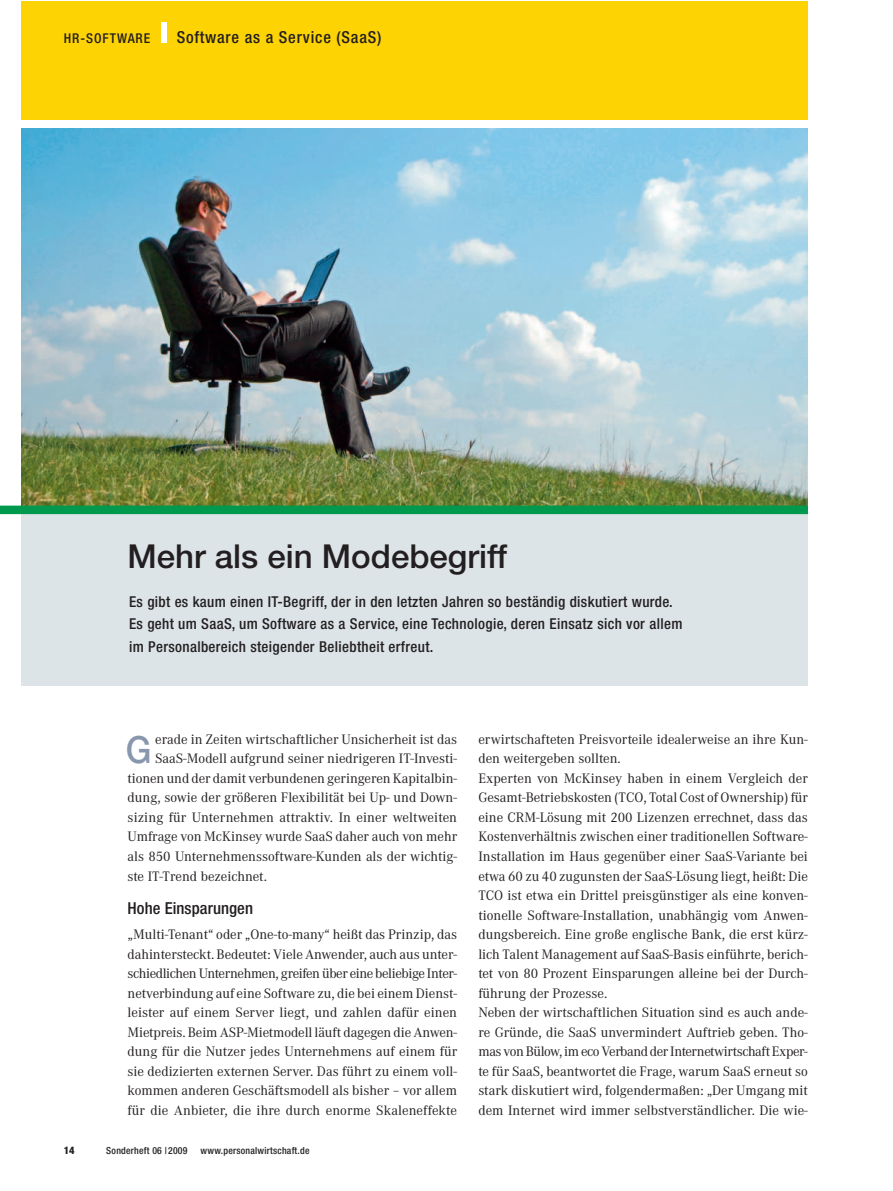
<style>
.page{position:relative;width:893px;height:1191px;background:#fff}
.page>*{position:absolute;margin:0;border:0;box-sizing:border-box;transform-origin:0 0}
.t1{font:500 37.5px "Helvetica Neue";color:#8897ad;scale:.9 1}
.t2{font:500 33px "Helvetica Neue";color:#231f20}
.t3{font:500 condensed 16.5px "Helvetica Neue";letter-spacing:.04em;color:#231f20}
.t4{font:500 condensed 16.5px "Helvetica Neue";letter-spacing:.005em;color:#231f20}
.t5{font:500 condensed 15px/22.5px "Helvetica Neue";letter-spacing:.025em;color:#231f20}
.t6{font:14.25px/19.5px "Corporate A";color:#231f20}
.t7{font:500 condensed 13.5px "Helvetica Neue";letter-spacing:.07em;color:#231f20}
.t8{font:800 condensed 10.5px "Helvetica Neue";color:#231f20}
.t9{font:500 condensed 9.75px "Helvetica Neue";letter-spacing:.025em;color:#231f20}
</style>
<div class="page">
<div style="left:21px;top:1px;width:787px;height:119px;background:#fed304"></div>
<div style="left:21px;top:129px;width:787px;height:556px;background:#dde4e8"></div>
<img style="left:21px;top:129px;width:787px;height:376px">
<div style="left:0;top:505px;width:808px;height:9px;background:#00994e"></div>
<div style="left:162px;top:22px;width:5px;height:21px;background:#fff"></div>
<p class="t7" style="left:64px;top:33px;width:88px">HR-SOFTWARE</p>
<p class="t3" style="left:177px;top:31px;width:206px">Software as a Service (SaaS)</p>
<h2 class="t2" style="left:128px;top:544px;width:381px">Mehr als ein Modebegriff</h2>
<p class="t5" style="left:129px;top:591px;width:555px">Es gibt es kaum einen IT-Begriff, der in den letzten Jahren so beständig diskutiert wurde.<br>Es geht um SaaS, um Software as a Service, eine Technologie, deren Einsatz sich vor allem im Personalbereich steigender Beliebtheit erfreut.</p>
<p class="t6" style="left:155px;top:730px;width:303px">erade in Zeiten wirtschaftlicher Unsicherheit ist das</p>
<p class="t6" style="left:155px;top:750px;width:303px">SaaS-Modell aufgrund seiner niedrigeren IT-Investi-</p>
<p class="t6" style="left:128px;top:769px;width:331px">tionen und der damit verbundenen geringeren Kapitalbin-</p>
<p class="t6" style="left:128px;top:789px;width:331px">dung, sowie der größeren Flexibilität bei Up- und Down-</p>
<p class="t6" style="left:128px;top:808px;width:331px">sizing für Unternehmen attraktiv. In einer weltweiten</p>
<p class="t6" style="left:128px;top:828px;width:331px">Umfrage von McKinsey wurde SaaS daher auch von mehr</p>
<p class="t6" style="left:128px;top:847px;width:331px">als 850 Unternehmenssoftware-Kunden als der wichtig-</p>
<p class="t6" style="left:128px;top:867px;width:141px">ste IT-Trend bezeichnet.</p>
<p class="t4" style="left:128px;top:901px;width:127px">Hohe Einsparungen</p>
<p class="t6" style="left:128px;top:926px;width:331px;text-align:justify">„Multi-Tenant“ oder „One-to-many“ heißt das Prinzip, das dahintersteckt. Bedeutet: Viele Anwender, auch aus unter&shy;schiedlichen Unternehmen, greifen über eine beliebige Inter&shy;netverbindung auf eine Software zu, die bei einem Dienst&shy;leister auf einem Server liegt, und zahlen dafür einen Mietpreis. Beim ASP-Mietmodell läuft dagegen die Anwen&shy;dung für die Nutzer jedes Unternehmens auf einem für sie dedizierten externen Server. Das führt zu einem voll&shy;kommen anderen Geschäftsmodell als bisher – vor allem für die Anbieter, die ihre durch enorme Skaleneffekte</p>
<h1 class="t1" style="left:126px;top:736px;width:30px">G</h1>
<p class="t8" style="left:64px;top:1146px;width:12px">14</p>
<p class="t9" style="left:106px;top:1146px;width:83px">Sonderheft 06 |2009</p>
<p class="t9" style="left:201px;top:1146px;width:110px">www.personalwirtschaft.de</p>
<p class="t6" style="left:478px;top:731px;width:331px">erwirtschafteten Preisvorteile idealerweise an ihre Kun&shy;den weitergeben sollten.<br>Experten von McKinsey haben in einem Vergleich der Gesamt-Betriebskosten (TCO, Total Cost of Ownership) für eine CRM-Lösung mit 200 Lizenzen errechnet, dass das Kostenverhältnis zwischen einer traditionellen Software-Installation im Haus gegenüber einer SaaS-Variante bei etwa 60 zu 40 zugunsten der SaaS-Lösung liegt, heißt: Die TCO ist etwa ein Drittel preisgünstiger als eine konven&shy;tionelle Software-Installation, unabhängig vom Anwen&shy;dungsbereich. Eine große englische Bank, die erst kürz&shy;lich Talent Management auf SaaS-Basis einführte, berich&shy;tet von 80 Prozent Einsparungen alleine bei der Durch&shy;führung der Prozesse.<br>Neben der wirtschaftlichen Situation sind es auch ande&shy;re Gründe, die SaaS unvermindert Auftrieb geben. Tho&shy;mas von Bülow, im eco Verband der Internetwirtschaft Exper&shy;te für SaaS, beantwortet die Frage, warum SaaS erneut so stark diskutiert wird, folgendermaßen: „Der Umgang mit dem Internet wird immer selbstverständlicher. Die wie-</p>
</div>
